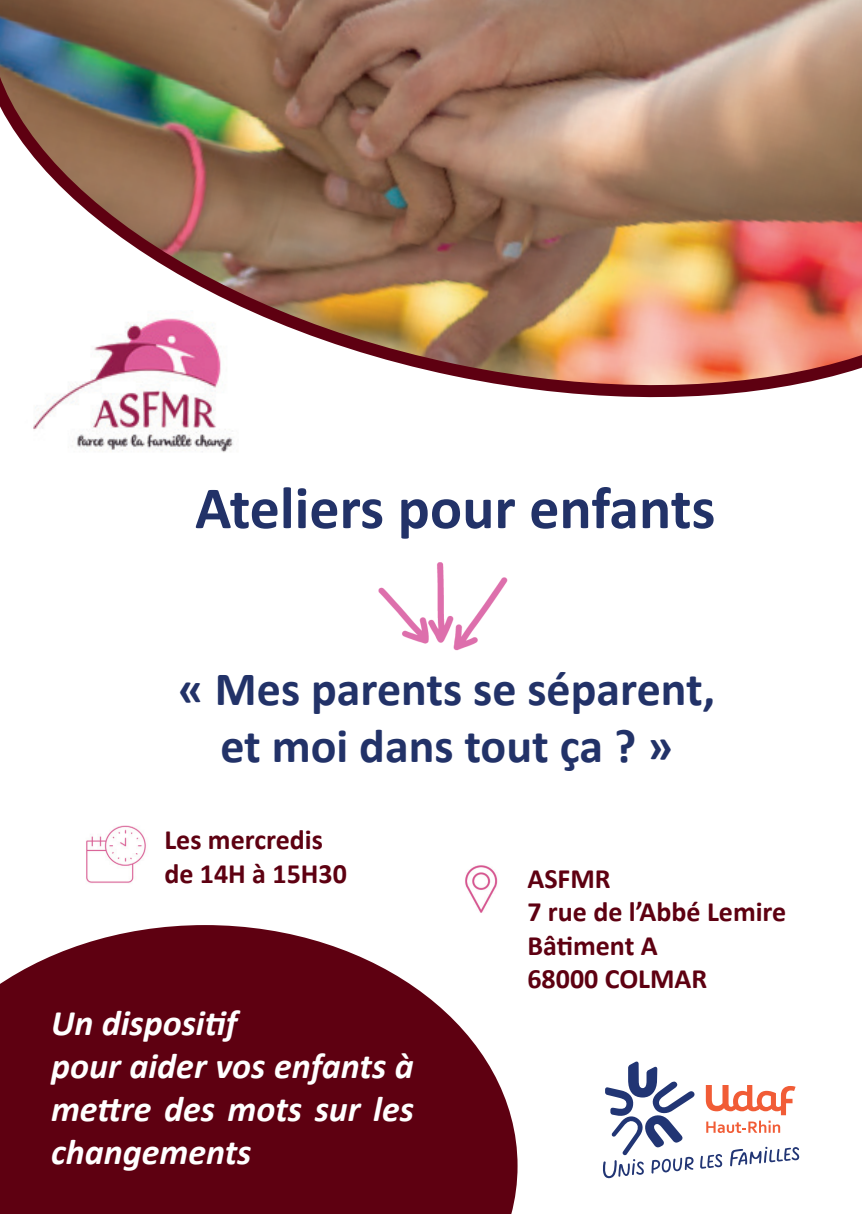
<style>
.page{position:relative;width:862px;height:1214px;background:#fff}
.page>*{position:absolute;margin:0;border:0;box-sizing:border-box;transform-origin:0 0}
.t1{font:700 60px "Calibri";color:#223268}
.t2{font:700 48px/57.6px "Calibri";color:#223268;text-align:center}
.t3{font:italic 700 36px/43.2px "Calibri";color:#fff}
.t4{font:700 28px/33.6px "Calibri";color:#5e0011}
</style>
<div class="page">
<img style="left:0;top:0;width:862px;height:398px">
<img style="left:23px;top:311px;width:219px;height:142px">
<img style="left:378px;top:562px;width:130px;height:89px">
<svg style="left:0;top:925px;width:517px;height:288px;background:#732130"></svg>
<img style="left:86px;top:825px;width:60px;height:58px">
<img style="left:459px;top:865px;width:40px;height:61px">
<svg style="left:603px;top:1061px;width:196px;height:117px"></svg>
<h1 class="t1" style="left:195px;top:465px;width:522px">Ateliers pour enfants</h1>
<h2 class="t2" style="left:178px;top:659px;width:538px">« Mes parents se séparent, et moi dans tout ça ? »</h2>
<p class="t4" style="left:164px;top:822px;width:184px">Les mercredis de 14H à 15H30</p>
<p class="t3" style="left:51px;top:999px;width:364px">Un dispositif<br>pour aider vos enfants à mettre des mots sur les changements</p>
<p class="t4" style="left:527px;top:861px;width:260px">ASFMR<br>7 rue de l’Abbé Lemire<br>Bâtiment A<br>68000 COLMAR</p>
</div>
